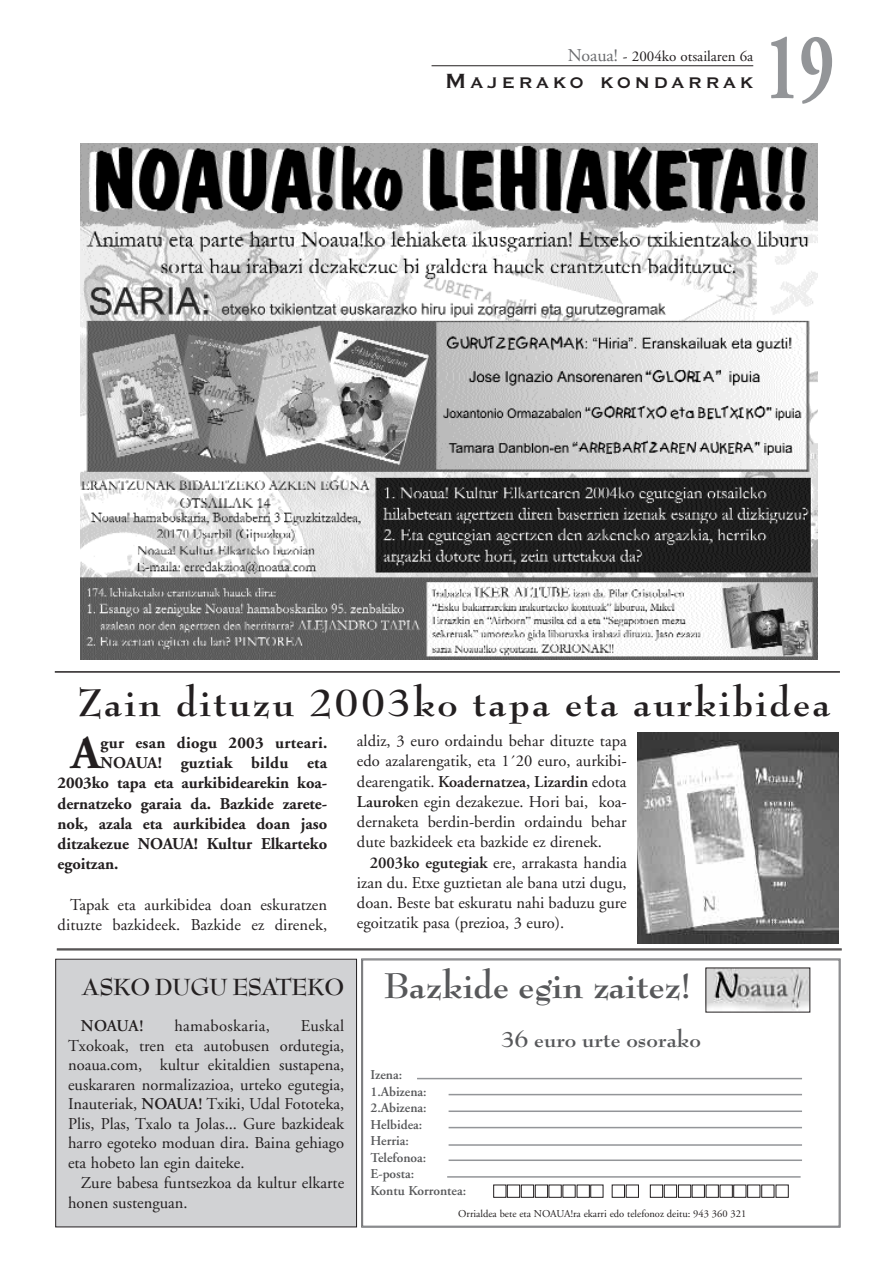
<style>
.page{position:relative;width:893px;height:1263px;background:#fff}
.page>*{position:absolute;margin:0;border:0;box-sizing:border-box;transform-origin:0 0}
.t1{font:700 95.55px "Adobe Garamond";color:#939598;scale:.7 1}
.t2{font:700 46.95px "Adobe Garamond";color:#231f20}
.t3{font:700 42px "Bernhard Modern";letter-spacing:.055em;color:#231f20}
.t4{font:700 39px "Bernhard Modern";color:#57585a}
.t5{font:700 25.5px "Bernhard Modern";letter-spacing:-.025em;color:#231f20}
.t6{font:700 24px "Bernhard Modern";color:#57585a}
.t7{font:700 20.25px "Copperplate Gothic BT";letter-spacing:.17em;color:#231f20}
.t8{font:16.5px/20.2px "Adobe Garamond";color:#231f20;text-align:justify}
.t9{font:700 16.5px "Adobe Garamond";color:#231f20}
.t10{font:700 16.5px "Adobe Garamond";letter-spacing:.02em;color:#231f20}
.t11{font:16.5px "Adobe Garamond";letter-spacing:.02em;color:#231f20}
.t12{font:600 16.5px "Adobe Garamond";letter-spacing:-.015em;color:#231f20}
.t13{font:15px "Adobe Garamond";color:#231f20}
.t14{font:600 13.5px/16.5px "Adobe Garamond";color:#57585a}
.t15{font:10.5px "Adobe Garamond";color:#231f20}
.s1{font-size:18px;color:#6c6d70}
.s2{font-size:27px}
.s3{font-weight:600}
</style>
<div class="page">
<hr style="left:432px;top:65px;width:321px;height:1px;background:#231f20">
<img style="left:80px;top:143px;width:738px;height:516px">
<div style="left:362px;top:959px;width:477px;height:267px;border:1px solid #6c6d70"></div>
<hr style="left:417px;top:1078px;width:385px;height:1px;background:#939598">
<hr style="left:449px;top:1094px;width:353px;height:1px;background:#939598">
<hr style="left:449px;top:1110px;width:353px;height:2px;background:#939598">
<hr style="left:449px;top:1127px;width:353px;height:1px;background:#939598">
<hr style="left:449px;top:1144px;width:353px;height:2px;background:#939598">
<hr style="left:449px;top:1159px;width:353px;height:2px;background:#939598">
<hr style="left:447px;top:1176px;width:354px;height:2px;background:#939598">
<div style="left:590px;top:1184px;width:13px;height:14px;border:1px solid #231f20"></div>
<div style="left:577px;top:1184px;width:13px;height:14px;border:1px solid #231f20"></div>
<div style="left:612px;top:1184px;width:13px;height:14px;border:1px solid #231f20"></div>
<div style="left:650px;top:1184px;width:13px;height:14px;border:1px solid #231f20"></div>
<div style="left:626px;top:1184px;width:13px;height:14px;border:1px solid #231f20"></div>
<div style="left:664px;top:1184px;width:13px;height:14px;border:1px solid #231f20"></div>
<div style="left:507px;top:1184px;width:13px;height:14px;border:1px solid #231f20"></div>
<div style="left:493px;top:1184px;width:13px;height:14px;border:1px solid #231f20"></div>
<div style="left:521px;top:1184px;width:13px;height:14px;border:1px solid #231f20"></div>
<div style="left:549px;top:1184px;width:13px;height:14px;border:1px solid #231f20"></div>
<div style="left:535px;top:1184px;width:13px;height:14px;border:1px solid #231f20"></div>
<div style="left:692px;top:1184px;width:13px;height:14px;border:1px solid #231f20"></div>
<div style="left:678px;top:1184px;width:13px;height:14px;border:1px solid #231f20"></div>
<div style="left:706px;top:1184px;width:13px;height:14px;border:1px solid #231f20"></div>
<div style="left:733px;top:1184px;width:13px;height:14px;border:1px solid #231f20"></div>
<div style="left:720px;top:1184px;width:13px;height:14px;border:1px solid #231f20"></div>
<div style="left:747px;top:1184px;width:13px;height:14px;border:1px solid #231f20"></div>
<div style="left:761px;top:1184px;width:13px;height:14px;border:1px solid #231f20"></div>
<div style="left:776px;top:1184px;width:13px;height:14px;border:1px solid #231f20"></div>
<img style="left:707px;top:969px;width:101px;height:41px">
<div style="left:56px;top:959px;width:300px;height:267px;background:#d1d2d4"></div>
<div style="left:55px;top:959px;width:302px;height:268px;border:1px solid #231f20"></div>
<hr style="left:57px;top:949px;width:785px;height:1px;background:#231f20">
<hr style="left:57px;top:950px;width:785px;height:1px;background:#231f20">
<img style="left:637px;top:733px;width:202px;height:210px">
<hr style="left:55px;top:671px;width:785px;height:2px;background:#231f20">
<p class="t13" style="left:568px;top:50px;width:187px"><span class="s1">Noaua!</span> - 2004ko otsailaren 6a</p>
<p class="t7" style="left:445px;top:69px;width:310px"><span class="s2">M</span>AJERAKO KONDARRAK</p>
<h1 class="t1" style="left:765px;top:30px;width:101px">19</h1>
<h3 class="t3" style="left:77px;top:683px;width:754px">Zain dituzu 2003ko tapa eta aurkibidea</h3>
<h2 class="t2" style="left:71px;top:735px;width:31px">A</h2>
<p class="t10" style="left:100px;top:736px;width:228px">gur esan diogu 2003 urteari.</p>
<p class="t8" style="left:357px;top:732px;width:271px">aldiz, 3 euro ordaindu behar dituzte tapa edo azalarengatik, eta 1´20 euro, aurkibi&shy;dearengatik. <span class="s3">Koadernatzea, Lizardin</span> edota <span class="s3">Laurok</span>en egin dezakezue. Hori bai, koa&shy;dernaketa berdin-berdin ordaindu behar dute bazkideek eta bazkide ez direnek.</p>
<p class="t8" style="left:357px;top:854px;width:271px;text-indent:13px"><span class="s3">2003ko egutegiak</span> ere, arrakasta handia izan du. Etxe guztietan ale bana utzi dugu, doan. Beste bat eskuratu nahi baduzu gure egoitzatik pasa (prezioa, 3 euro).</p>
<p class="t10" style="left:100px;top:756px;width:228px">NOAUA! guztiak bildu eta</p>
<p class="t9" style="left:58px;top:777px;width:271px">2003ko tapa eta aurkibidearekin koa-</p>
<p class="t9" style="left:58px;top:797px;width:271px">dernatzeko garaia da. Bazkide zarete-</p>
<p class="t9" style="left:58px;top:817px;width:271px">nok, azala eta aurkibidea doan jaso</p>
<p class="t9" style="left:58px;top:837px;width:271px">ditzakezue NOAUA! Kultur Elkarteko</p>
<p class="t9" style="left:58px;top:858px;width:62px">egoitzan.</p>
<p class="t8" style="left:58px;top:896px;width:271px;text-align:right">Tapak eta aurkibidea doan eskuratzen dituzte bazkideek. Bazkide ez direnek,</p>
<h3 class="t5" style="left:81px;top:975px;width:265px">ASKO DUGU ESATEKO</h3>
<p class="t12" style="left:81px;top:1019px;width:64px">NOAUA!</p>
<p class="t11" style="left:174px;top:1019px;width:97px">hamaboskaria,</p>
<p class="t8" style="left:68px;top:1017px;width:278px;line-height:19.5px;text-indent:233px">Euskal Txokoak, tren eta autobusen ordutegia, noaua.com, kultur ekitaldien sustapena, euskararen normalizazioa, urteko egutegia, Inauteriak, <span class="s3">NOAUA!</span> Txiki, Udal Fototeka, Plis, Plas, Txalo ta Jolas... Gure bazkideak harro egoteko moduan dira. Baina gehiago eta hobeto lan egin daiteke.</p>
<p class="t8" style="left:68px;top:1174px;width:278px;text-indent:13px">Zure babesa funtsezkoa da kultur elkarte honen sustenguan.</p>
<h3 class="t4" style="left:384px;top:968px;width:308px">Bazkide egin zaitez!</h3>
<h3 class="t6" style="left:501px;top:1029px;width:202px">36 euro urte osorako</h3>
<p class="t14" style="left:370px;top:1068px;width:97px">Izena:<br>1.Abizena:<br>2.Abizena:<br>Helbidea:<br>Herria:<br>Telefonoa:<br>E-posta:<br>Kontu Korrontea:</p>
<p class="t15" style="left:458px;top:1209px;width:289px">Orrialdea bete eta NOAUA!ra ekarri edo telefonoz deitu: 943 360 321</p>
</div>
